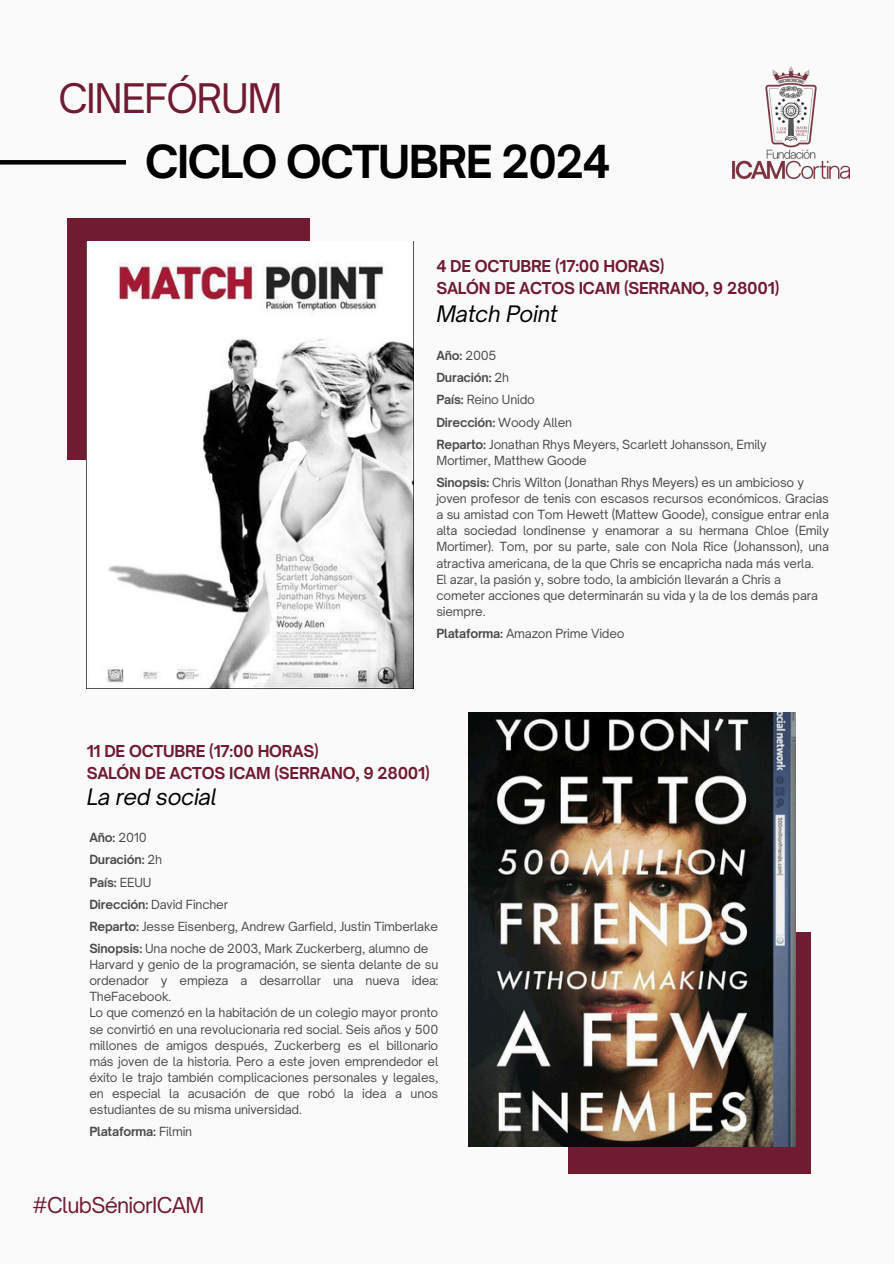
<style>
.page{position:relative;width:894px;height:1264px;background:#fff}
.page>*{position:absolute;margin:0;border:0;box-sizing:border-box;transform-origin:0 0}
.t1{font:700 43.5px "Open Sauce One";letter-spacing:-.035em;color:#000}
.t2{font:39px "Open Sauce One";letter-spacing:-.035em;color:#701b31}
.t3{font:italic 21.75px "Open Sauce One";letter-spacing:-.015em;color:#000}
.t4{font:21px "Open Sauce One";letter-spacing:-.035em;color:#701b31}
.t5{font:700 15.75px/21.3px "Open Sauce One";letter-spacing:-.015em;color:#701b31}
.t6{font:12px/16px "Open Sauce One";letter-spacing:-.015em;color:#000}
.t7{font:700 12px "Open Sauce One";letter-spacing:-.015em;color:#000}
.s1{font-weight:700}
.s2{font-weight:400}
</style>
<div class="page">
<div style="left:0;top:0;width:893px;height:1263px;background:#fafafa"></div>
<hr style="left:0;top:160px;width:126px;height:4px;background:#000">
<div style="left:568px;top:932px;width:242px;height:242px;background:#701b31"></div>
<img style="left:469px;top:712px;width:326px;height:434px">
<div style="left:68px;top:218px;width:241px;height:242px;background:#701b31"></div>
<img style="left:87px;top:241px;width:326px;height:447px">
<img style="left:732px;top:66px;width:117px;height:113px">
<p class="t2" style="left:58px;top:74px;width:225px">CINEFÓRUM</p>
<h1 class="t1" style="left:145px;top:134px;width:467px">CICLO OCTUBRE 2024</h1>
<h3 class="t5" style="left:436px;top:255px;width:344px">4 DE OCTUBRE (17:00 HORAS)<br>SALÓN DE ACTOS ICAM (SERRANO, 9 28001)</h3>
<h3 class="t3" style="left:436px;top:300px;width:123px">Match Point</h3>
<p class="t6" style="left:436px;top:344px;width:332px;line-height:22.2px"><span class="s1">Año:</span> 2005<br><span class="s1">Duración:</span> 2h<br><span class="s1">País:</span> Reino Unido<br><span class="s1">Dirección:</span> Woody Allen<br><span class="s1">Reparto:</span> Jonathan Rhys Meyers, Scarlett Johansson, Emily</p>
<p class="t6" style="left:436px;top:449px;width:369px;line-height:22.2px">Mortimer, Matthew Goode<br><span class="s1">Sinopsis:</span> Chris Wilton (Jonathan Rhys Meyers) es un ambicioso y</p>
<p class="t6" style="left:436px;top:490px;width:394px">joven profesor de tenis con escasos recursos económicos. Gracias a su amistad con Tom Hewett (Mattew Goode), consigue entrar enla alta sociedad londinense y enamorar a su hermana Chloe (Emily Mortimer). Tom, por su parte, sale con Nola Rice (Johansson), una atractiva americana, de la que Chris se encapricha nada más verla.<br>El azar, la pasión y, sobre todo, la ambición llevarán a Chris a cometer acciones que determinarán su vida y la de los demás para siempre.</p>
<p class="t6" style="left:436px;top:625px;width:189px"><span class="s1">Plataforma:</span> Amazon Prime Video</p>
<h3 class="t5" style="left:87px;top:740px;width:344px">11 DE OCTUBRE (17:00 HORAS)<br>SALÓN DE ACTOS ICAM (SERRANO, 9 28001)</h3>
<h3 class="t3" style="left:87px;top:783px;width:132px">La red social</h3>
<p class="t6" style="left:89px;top:826px;width:350px;line-height:22.2px"><span class="s1">Año:</span> 2010<br><span class="s1">Duración:</span> 2h<br><span class="s1">País:</span> EEUU<br><span class="s1">Dirección:</span> David Fincher<br><span class="s1">Reparto:</span> Jesse Eisenberg, Andrew Garfield, Justin Timberlake<br><span class="s1">Sinopsis:</span> Una noche de 2003, Mark Zuckerberg, alumno de</p>
<p class="t6" style="left:89px;top:956px;width:350px">Harvard y genio de la programación, se sienta delante de su ordenador y empieza a desarrollar una nueva idea:<br>TheFacebook.<br>Lo que comenzó en la habitación de un colegio mayor pronto se convirtió en una revolucionaria red social. Seis años y 500 millones de amigos después, Zuckerberg es el billonario más joven de la historia. Pero a este joven emprendedor el éxito le trajo también complicaciones personales y legales, en especial la acusación de que robó la idea a unos estudiantes de su misma universidad.</p>
<p class="t7" style="left:89px;top:1124px;width:104px">Plataforma: <span class="s2">Filmin</span></p>
<p class="t4" style="left:32px;top:1192px;width:174px">#ClubSéniorICAM</p>
</div>
